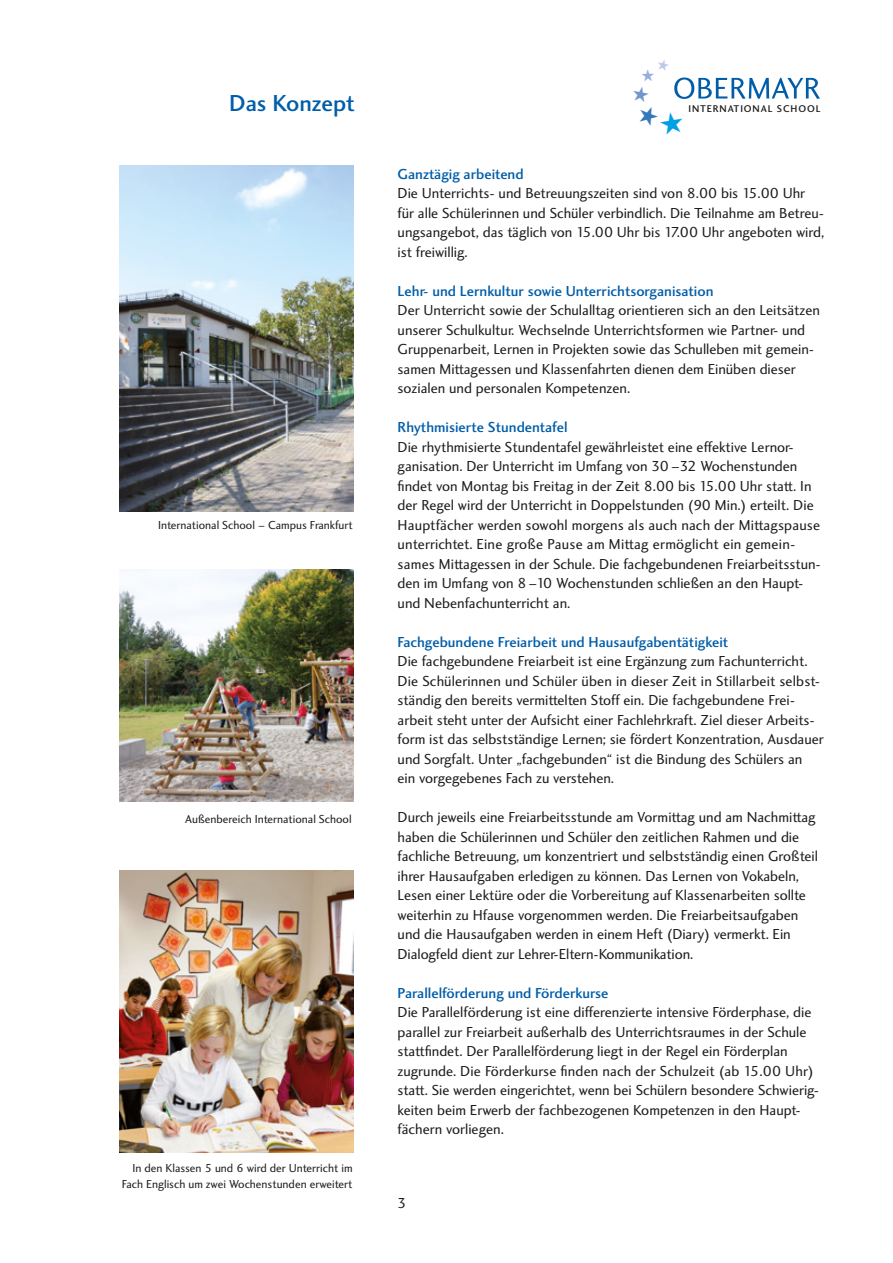
<style>
.page{position:relative;width:893px;height:1263px;background:#fff}
.page>*{position:absolute;margin:0;border:0;box-sizing:border-box;transform-origin:0 0}
.t1{font:500 24px "Charlotte Sans";color:#005da9}
.t2{font:15px/19.5px "Charlotte Sans";color:#1d1d1b}
.t3{font:500 15px "Charlotte Sans";color:#005da9}
.t4{font:12px/16.5px "Charlotte Sans";color:#1d1d1b;text-align:right}
.t5{font:500 10.05px "Charlotte Sans";letter-spacing:.09em;color:#1d1d1b}
</style>
<div class="page">
<img style="left:120px;top:166px;width:233px;height:346px">
<img style="left:120px;top:569px;width:233px;height:232px">
<img style="left:119px;top:870px;width:234px;height:282px">
<svg style="left:674px;top:77px;width:146px;height:22px"></svg>
<h1 class="t1" style="left:229px;top:90px;width:127px">Das Konzept</h1>
<p class="t4" style="left:158px;top:517px;width:196px">International School – Campus Frankfurt</p>
<p class="t4" style="left:185px;top:811px;width:168px">Außenbereich International School</p>
<p class="t4" style="left:122px;top:1160px;width:232px">In den Klassen 5 und 6 wird der Unterricht im<br>Fach Englisch um zwei Wochenstunden erweitert</p>
<p class="t5" style="left:688px;top:103px;width:134px">INTERNATIONAL SCHOOL</p>
<p class="t3" style="left:398px;top:165px;width:128px">Ganztägig arbeitend</p>
<p class="t2" style="left:398px;top:184px;width:428px">Die Unterrichts- und Betreuungszeiten sind von 8.00 bis 15.00 Uhr für alle Schülerinnen und Schüler verbindlich. Die Teilnahme am Betreu&shy;ungsangebot, das täglich von 15.00 Uhr bis 17.00 Uhr angeboten wird, ist freiwillig.</p>
<p class="t3" style="left:398px;top:282px;width:317px">Lehr- und Lernkultur sowie Unterrichtsorganisation</p>
<p class="t2" style="left:398px;top:301px;width:424px">Der Unterricht sowie der Schulalltag orientieren sich an den Leitsätzen unserer Schulkultur. Wechselnde Unterrichtsformen wie Partner- und Gruppenarbeit, Lernen in Projekten sowie das Schulleben mit gemein&shy;samen Mittagessen und Klassenfahrten dienen dem Einüben dieser sozialen und personalen Kompetenzen.</p>
<p class="t3" style="left:398px;top:419px;width:171px">Rhythmisierte Stundentafel</p>
<p class="t2" style="left:398px;top:437px;width:425px">Die rhythmisierte Stundentafel gewährleistet eine effektive Lernor&shy;ganisation. Der Unterricht im Umfang von 30 –32 Wochenstunden findet von Montag bis Freitag in der Zeit 8.00 bis 15.00 Uhr statt. In der Regel wird der Unterricht in Doppelstunden (90 Min.) erteilt. Die Hauptfächer werden sowohl morgens als auch nach der Mittagspause unterrichtet. Eine große Pause am Mittag ermöglicht ein gemein&shy;sames Mittagessen in der Schule. Die fachgebundenen Freiarbeitsstun&shy;den im Umfang von 8–10 Wochenstunden schließen an den Haupt&shy;und Nebenfachunterricht an.</p>
<p class="t3" style="left:398px;top:633px;width:332px">Fachgebundene Freiarbeit und Hausaufgabentätigkeit</p>
<p class="t2" style="left:398px;top:652px;width:428px">Die fachgebundene Freiarbeit ist eine Ergänzung zum Fachunterricht.<br>Die Schülerinnen und Schüler üben in dieser Zeit in Stillarbeit selbst&shy;ständig den bereits vermittelten Stoff ein. Die fachgebundene Frei&shy;arbeit steht unter der Aufsicht einer Fachlehrkraft. Ziel dieser Arbeits&shy;form ist das selbstständige Lernen; sie fördert Konzentration, Ausdauer und Sorgfalt. Unter „fachgebunden“ ist die Bindung des Schülers an ein vorgegebenes Fach zu verstehen.</p>
<p class="t2" style="left:398px;top:808px;width:422px">Durch jeweils eine Freiarbeitsstunde am Vormittag und am Nachmittag haben die Schülerinnen und Schüler den zeitlichen Rahmen und die fachliche Betreuung, um konzentriert und selbstständig einen Großteil ihrer Hausaufgaben erledigen zu können. Das Lernen von Vokabeln, Lesen einer Lektüre oder die Vorbereitung auf Klassenarbeiten sollte weiterhin zu Hfause vorgenommen werden. Die Freiarbeitsaufgaben und die Hausaufgaben werden in einem Heft (Diary) vermerkt. Ein Dialogfeld dient zur Lehrer-Eltern-Kommunikation.</p>
<p class="t3" style="left:398px;top:984px;width:212px">Parallelförderung und Förderkurse</p>
<p class="t2" style="left:398px;top:1003px;width:423px">Die Parallelförderung ist eine differenzierte intensive Förderphase, die parallel zur Freiarbeit außerhalb des Unterrichtsraumes in der Schule stattfindet. Der Parallelförderung liegt in der Regel ein Förderplan zugrunde. Die Förderkurse finden nach der Schulzeit (ab 15.00 Uhr) statt. Sie werden eingerichtet, wenn bei Schülern besondere Schwierig&shy;keiten beim Erwerb der fachbezogenen Kompetenzen in den Haupt&shy;fächern vorliegen.</p>
<p class="t2" style="left:398px;top:1193px;width:11px">3</p>
</div>
